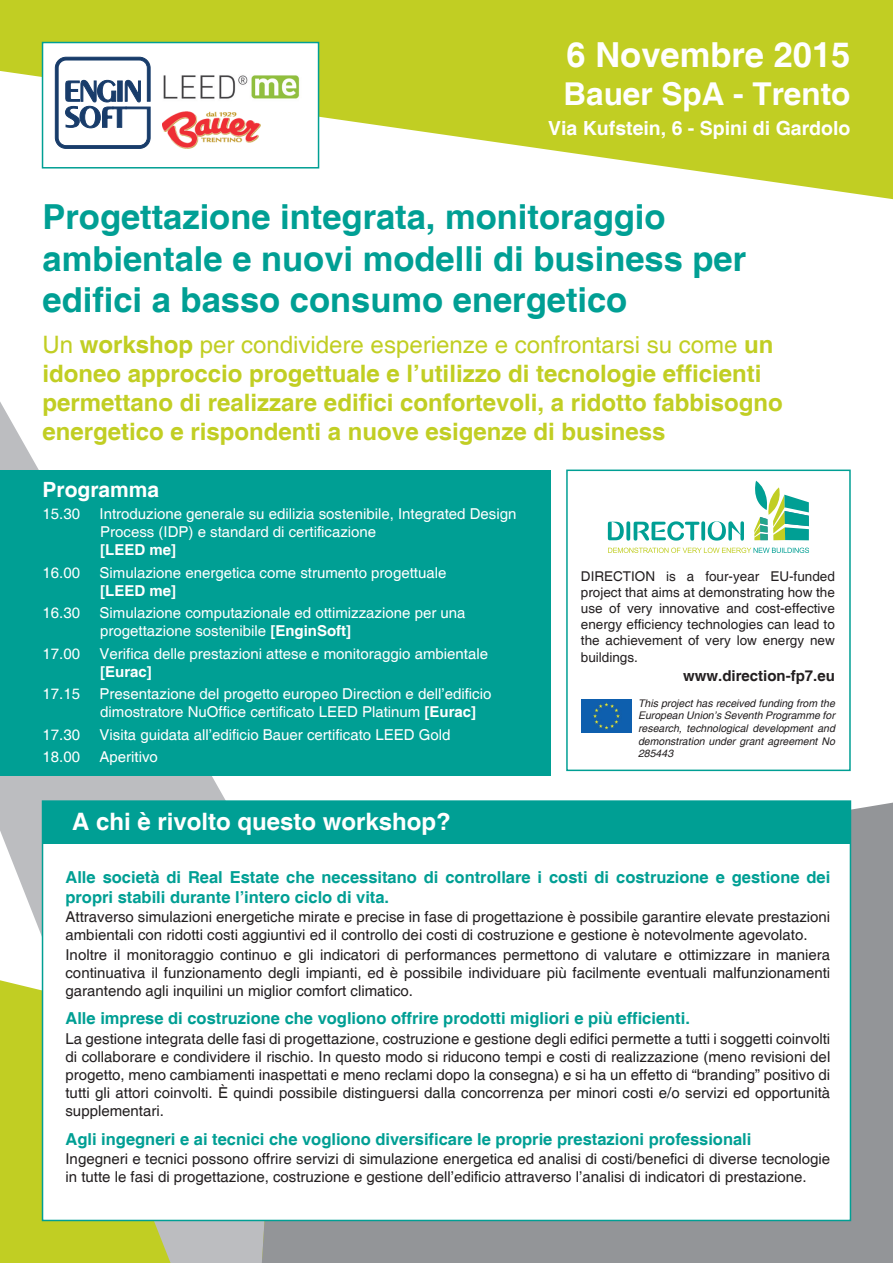
<style>
.page{position:relative;width:893px;height:1263px;background:#fff}
.page>*{position:absolute;margin:0;border:0;box-sizing:border-box;transform-origin:0 0}
.t1{font:700 34.5px/41.4px "Helvetica";color:#009f94}
.t2{font:700 34.5px "Helvetica";color:#fff}
.t3{font:700 31.5px "Helvetica";color:#fff}
.t4{font:700 24px/28.8px "Helvetica";color:#c1ce23}
.t5{font:700 24px "Helvetica";color:#fff}
.t6{font:700 21px "Helvetica";color:#fff}
.t7{font:700 19.5px "Helvetica";color:#fff}
.t8{font:700 16.5px/19.8px "Helvetica";color:#009f94}
.t9{font:15px/18px "Helvetica";color:#231f20}
.t10{font:15px/18px "Helvetica";color:#fff}
.t11{font:700 15px "Helvetica";color:#fff}
.t12{font:700 15px "Helvetica";color:#231f20}
.t13{font:13.5px/16.2px "Helvetica";color:#231f20;text-align:justify}
.t14{font:italic 10.5px/12.6px "Helvetica";color:#231f20;text-align:justify}
.s1{font-weight:400}
.s2{font-weight:700}
</style>
<div class="page">
<svg style="left:0;top:402px;width:262px;height:861px"></svg>
<div style="left:262px;top:803px;width:631px;height:460px;background:#939598"></div>
<svg style="left:0;top:0;width:893px;height:199px;fill:#c1ce23"></svg>
<div style="left:0;top:470px;width:550px;height:306px;background:#009f94"></div>
<div style="left:42px;top:42px;width:277px;height:127px;background:#fff;border:2px solid #009f94"></div>
<img style="left:163px;top:75px;width:137px;height:24px">
<img style="left:163px;top:111px;width:97px;height:37px">
<svg style="left:55px;top:57px;width:95px;height:91px"></svg>
<div style="left:566px;top:470px;width:285px;height:301px;background:#fff;border:2px solid #009f94"></div>
<svg style="left:608px;top:521px;width:136px;height:20px"></svg>
<svg style="left:608px;top:548px;width:201px;height:5px"></svg>
<svg style="left:754px;top:481px;width:55px;height:59px"></svg>
<img style="left:581px;top:699px;width:51px;height:33px">
<div style="left:42px;top:800px;width:809px;height:421px;background:#fff;border:2px solid #009f94"></div>
<div style="left:43px;top:801px;width:807px;height:42px;background:#009f94"></div>
<h1 class="t2" style="left:567px;top:34px;width:285px">6 Novembre 2015</h1>
<h2 class="t3" style="left:563px;top:75px;width:289px">Bauer SpA - Trento</h2>
<h3 class="t7" style="left:548px;top:116px;width:304px">Via Kufstein, 6 - Spini di Gardolo</h3>
<h1 class="t1" style="left:43px;top:198px;width:705px">Progettazione integrata, monitoraggio ambientale e nuovi modelli di business per edifici a basso consumo energetico</h1>
<p class="t4" style="left:43px;top:332px;width:742px"><span class="s1">Un</span> workshop <span class="s1">per condividere esperienze e confrontarsi su come</span> un idoneo approccio progettuale e l’utilizzo di tecnologie efficienti permettano di realizzare edifici confortevoli, a ridotto fabbisogno energetico e rispondenti a nuove esigenze di business</p>
<h3 class="t6" style="left:43px;top:476px;width:118px">Programma</h3>
<p class="t10" style="left:43px;top:505px;width:39px">15.30</p>
<p class="t10" style="left:100px;top:505px;width:418px">Introduzione generale su edilizia sostenibile, Integrated Design<br>Process (IDP) e standard di certificazione</p>
<p class="t11" style="left:100px;top:541px;width:77px">[LEED me]</p>
<p class="t10" style="left:43px;top:564px;width:39px">16.00</p>
<p class="t10" style="left:100px;top:564px;width:348px">Simulazione energetica come strumento progettuale</p>
<p class="t11" style="left:100px;top:581px;width:77px">[LEED me]</p>
<p class="t10" style="left:43px;top:604px;width:39px">16.30</p>
<p class="t10" style="left:100px;top:604px;width:368px">Simulazione computazionale ed ottimizzazione per una progettazione sostenibile <span class="s2">[EnginSoft]</span></p>
<p class="t10" style="left:43px;top:645px;width:39px">17.00</p>
<p class="t10" style="left:100px;top:645px;width:390px">Verifica delle prestazioni attese e monitoraggio ambientale</p>
<p class="t11" style="left:100px;top:662px;width:53px">[Eurac]</p>
<p class="t10" style="left:43px;top:685px;width:39px">17.15</p>
<p class="t10" style="left:100px;top:685px;width:393px">Presentazione del progetto europeo Direction e dell’edificio dimostratore NuOffice certificato LEED Platinum <span class="s2">[Eurac]</span></p>
<p class="t10" style="left:43px;top:726px;width:39px">17.30</p>
<p class="t10" style="left:100px;top:726px;width:353px">Visita guidata all’edificio Bauer certificato LEED Gold</p>
<p class="t10" style="left:43px;top:748px;width:39px">18.00</p>
<p class="t10" style="left:100px;top:748px;width:60px">Aperitivo</p>
<p class="t13" style="left:581px;top:568px;width:255px">DIRECTION is a four-year EU-funded project that aims at demonstrating how the use of very innovative and cost-effective energy efficiency technologies can lead to the achievement of very low energy new buildings.</p>
<p class="t12" style="left:683px;top:667px;width:153px">www.direction-fp7.eu</p>
<p class="t14" style="left:638px;top:697px;width:198px">This project has received funding from the European Union’s Seventh Programme for research, technological development and demonstration under grant agreement No 285443</p>
<h3 class="t5" style="left:72px;top:807px;width:380px">A chi è rivolto questo workshop?</h3>
<p class="t8" style="left:65px;top:868px;width:766px">Alle società di Real Estate che necessitano di controllare i costi di costruzione e gestione dei propri stabili durante l’intero ciclo di vita.</p>
<p class="t9" style="left:65px;top:908px;width:766px">Attraverso simulazioni energetiche mirate e precise in fase di progettazione è possibile garantire elevate prestazioni ambientali con ridotti costi aggiuntivi ed il controllo dei costi di costruzione e gestione è notevolmente agevolato.</p>
<p class="t9" style="left:65px;top:946px;width:766px;text-align:justify">Inoltre il monitoraggio continuo e gli indicatori di performances permettono di valutare e ottimizzare in maniera continuativa il funzionamento degli impianti, ed è possibile individuare più facilmente eventuali malfunzionamenti garantendo agli inquilini un miglior comfort climatico.</p>
<p class="t8" style="left:65px;top:1009px;width:626px">Alle imprese di costruzione che vogliono offrire prodotti migliori e più efficienti.</p>
<p class="t9" style="left:65px;top:1030px;width:766px;text-align:justify">La gestione integrata delle fasi di progettazione, costruzione e gestione degli edifici permette a tutti i soggetti coinvolti di collaborare e condividere il rischio. In questo modo si riducono tempi e costi di realizzazione (meno revisioni del progetto, meno cambiamenti inaspettati e meno reclami dopo la consegna) e si ha un effetto di “branding” positivo di tutti gli attori coinvolti. È quindi possibile distinguersi dalla concorrenza per minori costi e/o servizi ed opportunità supplementari.</p>
<p class="t8" style="left:65px;top:1130px;width:687px">Agli ingegneri e ai tecnici che vogliono diversificare le proprie prestazioni professionali</p>
<p class="t9" style="left:65px;top:1150px;width:766px">Ingegneri e tecnici possono offrire servizi di simulazione energetica ed analisi di costi/benefici di diverse tecnologie in tutte le fasi di progettazione, costruzione e gestione dell’edificio attraverso l’analisi di indicatori di prestazione.</p>
</div>
